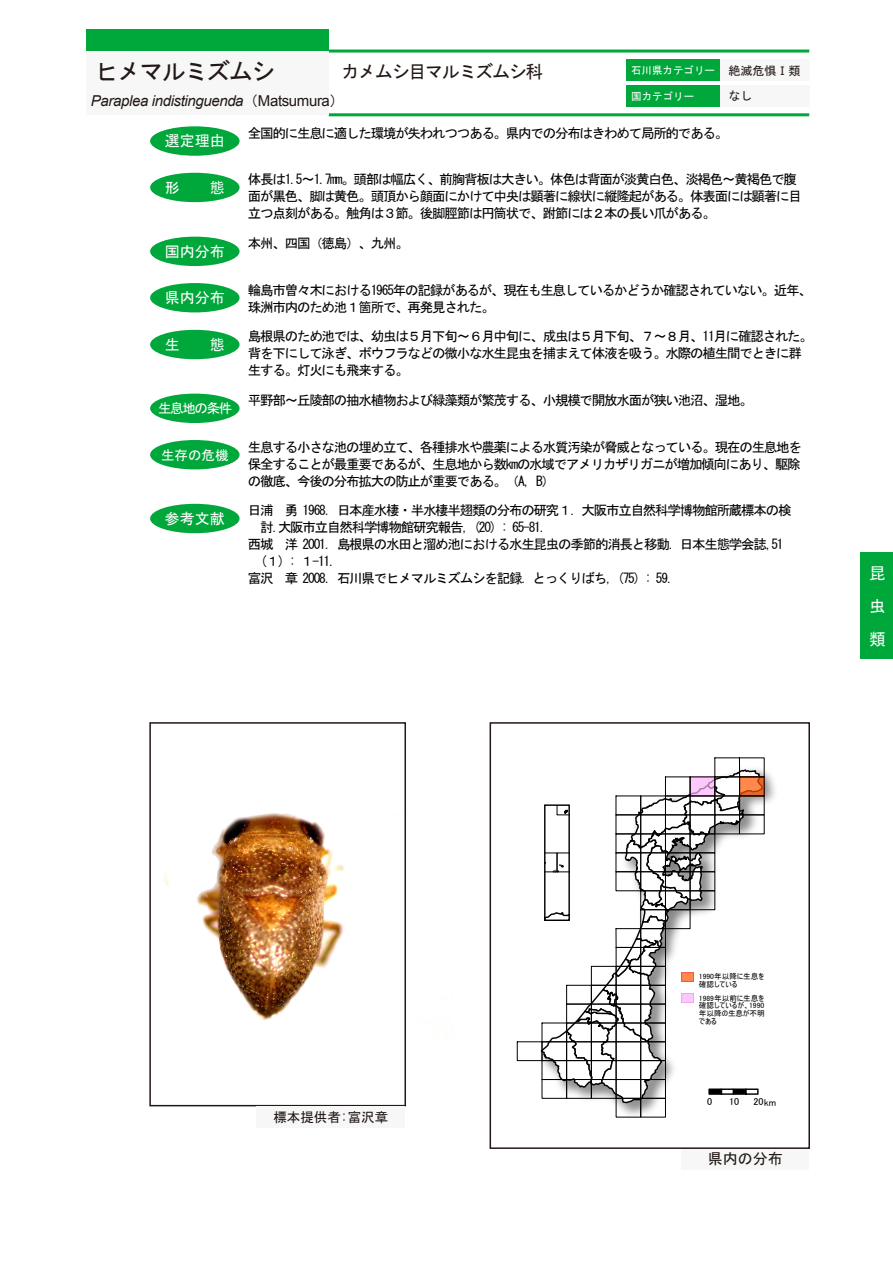
<style>
.page{position:relative;width:893px;height:1263px;background:#fff}
.page>*{position:absolute;margin:0;border:0;box-sizing:border-box;transform-origin:0 0}
.t1{font:24px "MS Gothic";letter-spacing:-.07em;color:#221815}
.t2{font:18px "MS Gothic";letter-spacing:-.07em;color:#221815}
.t3{font:16.5px/33px "MS Gothic";color:#fff;text-align:justify}
.t4{font:italic 15px "Arial";letter-spacing:-.025em;color:#221815}
.t5{font:15px "MS Gothic";color:#fff}
.t6{font:15px "MS Gothic";color:#221815}
.t7{font:13.5px/17px "MS Gothic";letter-spacing:-.09em;color:#040000}
.t8{font:13.5px "MS Gothic";letter-spacing:-.1em;color:#fff}
.t9{font:13.5px "MS Gothic";color:#221815}
.t10{font:12px "MS Gothic";color:#221815}
.t11{font:10.5px "MS Gothic";color:#fff}
.t12{font:10.05px "MS UI Gothic";color:#000}
.t13{font:7.65px/7.6px "MS UI Gothic";color:#000}
.s1{font-size:12px;color:#221815}
.s2{font-family:"MS Gothic";font-style:normal}
.s3{font-style:normal}
</style>
<div class="page">
<div style="left:720px;top:60px;width:89px;height:21px;background:#f7f7f7"></div>
<hr style="left:329px;top:50px;width:480px;height:3px;background:#00a73b">
<hr style="left:329px;top:113px;width:480px;height:3px;background:#00a73b">
<div style="left:626px;top:60px;width:94px;height:21px;background:#00a73b"></div>
<div style="left:86px;top:30px;width:243px;height:21px;background:#00a73b"></div>
<div style="left:86px;top:51px;width:243px;height:64px;background:#f7f7f7"></div>
<div style="left:720px;top:85px;width:89px;height:21px;background:#f7f7f7"></div>
<div style="left:626px;top:85px;width:94px;height:21px;background:#00a73b"></div>
<div style="left:150px;top:237px;width:90px;height:29px;background:#00a73b;border-radius:50%"></div>
<div style="left:150px;top:283px;width:90px;height:29px;background:#00a73b;border-radius:50%"></div>
<div style="left:150px;top:173px;width:90px;height:29px;background:#00a73b;border-radius:50%"></div>
<div style="left:150px;top:126px;width:90px;height:30px;background:#00a73b;border-radius:50%"></div>
<div style="left:150px;top:330px;width:90px;height:29px;background:#00a73b;border-radius:50%"></div>
<div style="left:150px;top:440px;width:90px;height:29px;background:#00a73b;border-radius:50%"></div>
<div style="left:150px;top:504px;width:90px;height:29px;background:#00a73b;border-radius:50%"></div>
<div style="left:150px;top:394px;width:90px;height:29px;background:#00a73b;border-radius:50%"></div>
<div style="left:682px;top:1148px;width:127px;height:21px;background:#f7f7f7"></div>
<div style="left:860px;top:553px;width:33px;height:106px;background:#00a73b"></div>
<img style="left:106px;top:812px;width:335px;height:230px">
<div style="left:149px;top:722px;width:257px;height:384px;border:2px solid #221815"></div>
<div style="left:256px;top:1107px;width:149px;height:21px;background:#f7f7f7"></div>
<div style="left:490px;top:722px;width:320px;height:427px;border:2px solid #221815"></div>
<img style="left:506px;top:757px;width:285px;height:392px">
<div style="left:640px;top:1098px;width:26px;height:19px;border:1px solid #000"></div>
<div style="left:517px;top:1041px;width:25px;height:20px;border:1px solid #000"></div>
<svg style="left:539px;top:768px;width:225px;height:336px"></svg>
<div style="left:682px;top:972px;width:12px;height:9px;background:#ff884d"></div>
<div style="left:682px;top:993px;width:12px;height:9px;background:#fcc9fc"></div>
<div style="left:682px;top:993px;width:12px;height:9px;border:1px solid #ff73df"></div>
<div style="left:709px;top:1089px;width:12px;height:5px;background:#000"></div>
<div style="left:708px;top:1088px;width:14px;height:7px;border:1px solid #000"></div>
<div style="left:721px;top:1088px;width:13px;height:7px;border:1px solid #000"></div>
<div style="left:733px;top:1089px;width:13px;height:5px;background:#000"></div>
<div style="left:733px;top:1088px;width:13px;height:7px;border:1px solid #000"></div>
<div style="left:745px;top:1088px;width:14px;height:7px;border:1px solid #000"></div>
<div style="left:638px;top:730px;width:76px;height:38px;background:#fff"></div>
<h1 class="t1" style="left:95px;top:60px;width:182px">ヒメマルミズムシ</h1>
<h2 class="t2" style="left:341px;top:63px;width:204px">カメムシ目マルミズムシ科</h2>
<p class="t11" style="left:631px;top:65px;width:171px">石川県カテゴリー <span class="s1">絶滅危惧Ⅰ類</span></p>
<p class="t11" style="left:631px;top:91px;width:64px">国カテゴリー</p>
<p class="t10" style="left:728px;top:89px;width:25px">なし</p>
<p class="t4" style="left:91px;top:91px;width:255px">Paraplea indistinguenda<span class="s2">（</span><span class="s3">Matsumura</span><span class="s2">）</span></p>
<p class="t5" style="left:165px;top:134px;width:61px">選定理由</p>
<p class="t5" style="left:165px;top:180px;width:61px">形　　態</p>
<p class="t5" style="left:165px;top:244px;width:61px">国内分布</p>
<p class="t5" style="left:165px;top:290px;width:61px">県内分布</p>
<p class="t5" style="left:165px;top:337px;width:61px">生　　態</p>
<p class="t8" style="left:158px;top:402px;width:76px">生息地の条件</p>
<p class="t8" style="left:161px;top:448px;width:69px">生存の危機</p>
<p class="t5" style="left:165px;top:511px;width:61px">参考文献</p>
<p class="t7" style="left:248px;top:125px;width:482px">全国的に生息に適した環境が失われつつある。県内での分布はきわめて局所的である。</p>
<p class="t7" style="left:248px;top:171px;width:556px">体長は1.5～1.7mm。頭部は幅広く、前胸背板は大きい。体色は背面が淡黄白色、淡褐色～黄褐色で腹面が黒色、脚は黄色。頭頂から顔面にかけて中央は顕著に線状に縦隆起がある。体表面には顕著に目立つ点刻がある。触角は３節。後脚脛節は円筒状で、跗節には２本の長い爪がある。</p>
<p class="t7" style="left:248px;top:235px;width:162px">本州、四国（徳島）、九州。</p>
<p class="t7" style="left:248px;top:281px;width:565px">輪島市曽々木における1965年の記録があるが、現在も生息しているかどうか確認されていない。近年、珠洲市内のため池１箇所で、再発見された。</p>
<p class="t7" style="left:248px;top:328px;width:567px">島根県のため池では、幼虫は５月下旬～６月中旬に、成虫は５月下旬、７～８月、11月に確認された。背を下にして泳ぎ、ボウフラなどの微小な水生昆虫を捕まえて体液を吸う。水際の植生間でときに群生する。灯火にも飛来する。</p>
<p class="t7" style="left:248px;top:392px;width:506px">平野部～丘陵部の抽水植物および緑藻類が繁茂する、小規模で開放水面が狭い池沼、湿地。</p>
<p class="t7" style="left:248px;top:438px;width:556px;text-align:justify">生息する小さな池の埋め立て、各種排水や農薬による水質汚染が脅威となっている。現在の生息地を保全することが最重要であるが、生息地から数kmの水域でアメリカザリガニが増加傾向にあり、駆除の徹底、今後の分布拡大の防止が重要である。（A，B）</p>
<p class="t7" style="left:248px;top:502px;width:557px">日浦　勇 1968．日本産水棲・半水棲半翅類の分布の研究１. 大阪市立自然科学博物館所蔵標本の検　　討.大阪市立自然科学博物館研究報告, (20) : 65-81.<br>西城　洋 2001．島根県の水田と溜め池における水生昆虫の季節的消長と移動. 日本生態学会誌,51 　　(１) : １-11.<br>富沢　章 2008．石川県でヒメマルミズムシを記録. とっくりばち, (75) : 59.</p>
<p class="t3" style="left:869px;top:556px;width:17px">昆虫類</p>
<p class="t9" style="left:273px;top:1111px;width:116px">標本提供者:富沢章</p>
<p class="t13" style="left:699px;top:973px;width:67px">1990年以降に生息を確認している</p>
<p class="t13" style="left:699px;top:994px;width:68px;text-align:justify">1989年以前に生息を確認しているが、1990年以降の生息が不明である</p>
<p class="t12" style="left:707px;top:1096px;width:7px">0</p>
<p class="t12" style="left:729px;top:1096px;width:12px">10</p>
<p class="t12" style="left:753px;top:1097px;width:24px">20km</p>
<p class="t6" style="left:708px;top:1151px;width:76px">県内の分布</p>
</div>
